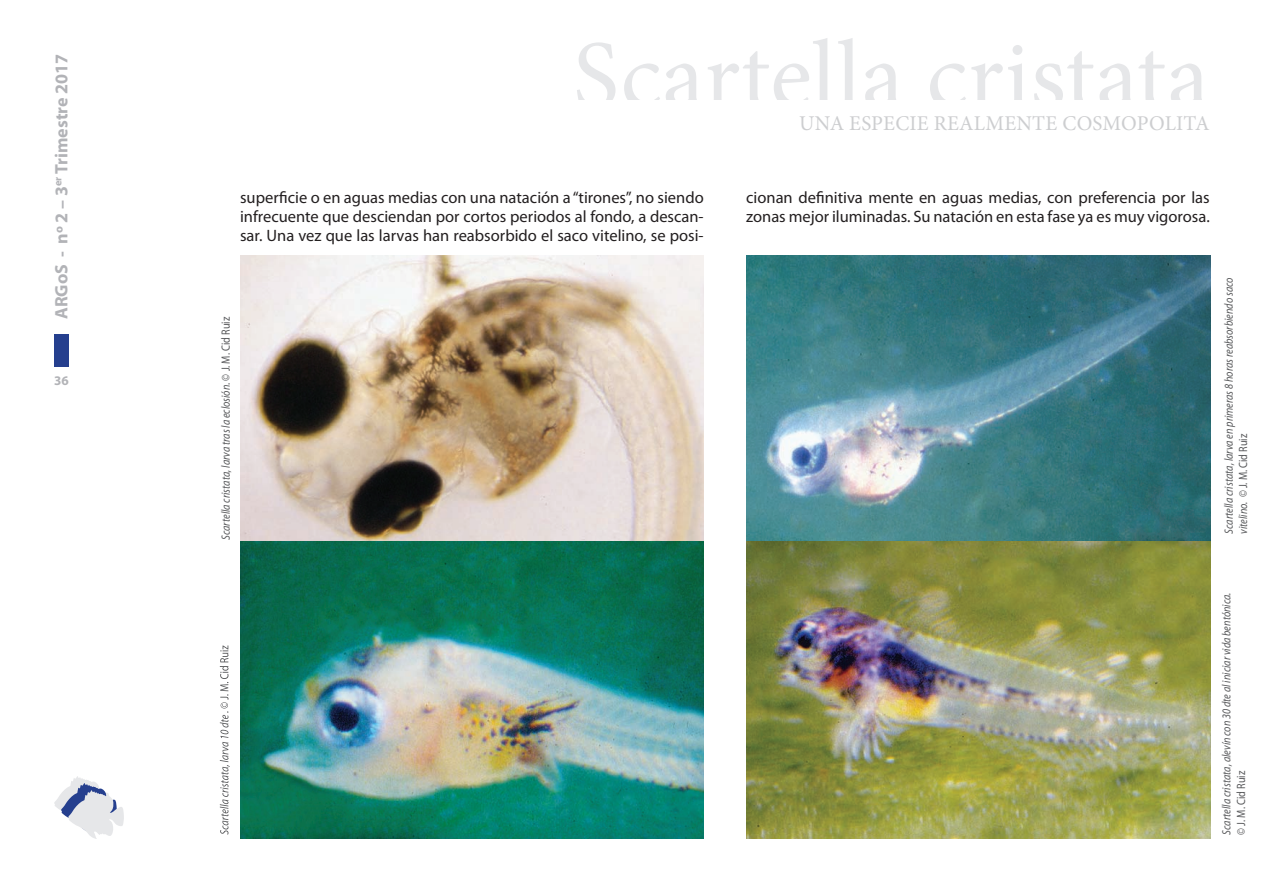
<style>
.page{position:relative;width:1263px;height:893px;background:#fff}
.page>*{position:absolute;margin:0;border:0;box-sizing:border-box;transform-origin:0 0}
.t1{font:97.5px "Minion Pro";color:#e6e7e9}
.t2{font:21px "Minion Pro";color:#cdced0}
.t3{font:700 18px "Myriad Pro";color:#b2b3b7}
.t4{font:16.5px/18.9px "Myriad Pro";color:#231f20;text-align:justify}
.t5{font:700 13.2px "Myriad Pro";color:#b2b3b7}
.t6{font:italic 12px/14.4px "Myriad Pro";color:#57585a;scale:.85 1}
.t7{font:12px "Myriad Pro";color:#57585a;scale:.85 1}
.s1{font-style:normal}
</style>
<div class="page">
<svg style="left:54px;top:776px;width:70px;height:63px"></svg>
<div style="left:54px;top:334px;width:14px;height:33px;background:#253f8e"></div>
<img style="left:746px;top:255px;width:465px;height:584px">
<img style="left:240px;top:255px;width:464px;height:584px">
<svg style="left:220px;top:645px;width:10px;height:190px"></svg>
<p class="t3" style="left:51px;top:319px;width:266px;rotate:-90deg">ARGoS - nº 2 – 3<sup>er</sup> Trimestre 2017</p>
<p class="t5" style="left:54px;top:373px;width:16px">36</p>
<h1 class="t1" style="left:573px;top:11px;width:638px">SCARTELLA CRISTATA</h1>
<p class="t2" style="left:799px;top:110px;width:63px">UNA ESPECIE</p>
<p class="t2" style="left:934px;top:110px;width:15px">REALMEN</p>
<p class="t2" style="left:1032px;top:110px;width:45px">TE COSMOPOLI</p>
<p class="t2" style="left:1183px;top:110px;width:22px">TA</p>
<p class="t4" style="left:240px;top:188px;width:465px">superficie o en aguas medias con una natación a “tirones”, no siendo infrecuente que desciendan por cortos periodos al fondo, a descan&shy;sar. Una vez que las larvas han reabsorbido el saco vitelino, se posi-</p>
<p class="t4" style="left:746px;top:188px;width:465px">cionan definitiva mente en aguas medias, con preferencia por las zonas mejor iluminadas. Su natación en esta fase ya es muy vigorosa.</p>
<p class="t6" style="left:219px;top:540px;width:264px;rotate:-90deg">Scartella cristata, larva tras la eclosión<span class="s1">. © J. M. Cid Ruiz</span></p>
<p class="t6" style="left:1222px;top:534px;width:303px;rotate:-90deg">Scartella cristata, larva en primeras 8 horas reabsorbiendo saco vitelino. <span class="s1">© J. M. Cid Ruiz</span></p>
<p class="t6" style="left:1220px;top:835px;width:286px;rotate:-90deg">Scartella cristata, alevín con 30 dte al iniciar vida bentónica.</p>
<p class="t7" style="left:1234px;top:835px;width:76px;rotate:-90deg">© J. M. Cid Ruiz</p>
</div>
